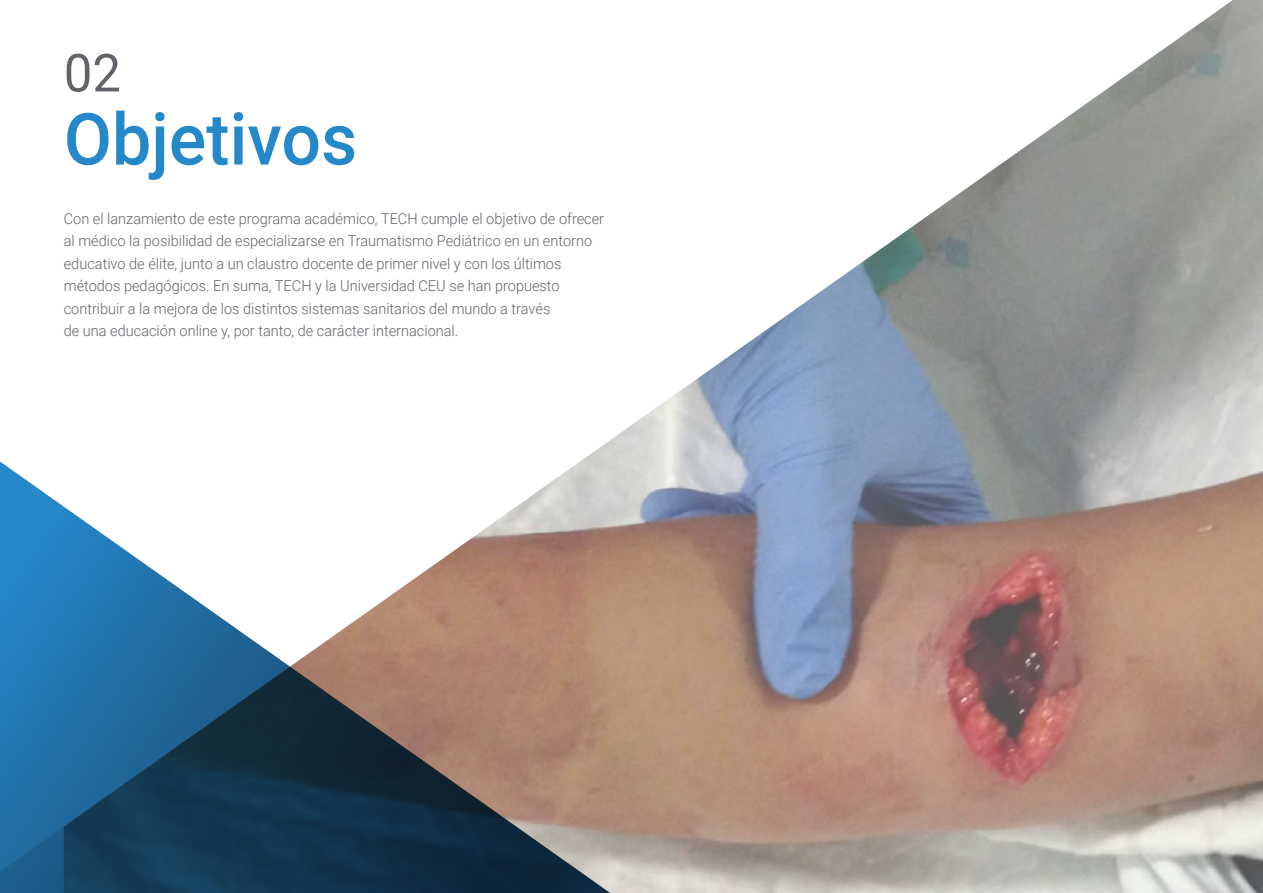
<style>
.page{position:relative;width:1263px;height:893px;background:#fff}
.page>*{position:absolute;margin:0;border:0;box-sizing:border-box;transform-origin:0 0}
.t1{font:500 72px "Roboto";color:#2488c9}
.t2{font:52.5px "Roboto";color:#61646a}
.t3{font:300 15px/22.5px "Roboto";color:#61646a}
</style>
<div class="page">
<img style="left:602px;top:0;width:661px;height:893px">
<svg style="left:0;top:446px;width:640px;height:447px"></svg>
<h2 class="t2" style="left:64px;top:36px;width:59px">02</h2>
<h1 class="t1" style="left:64px;top:89px;width:295px">Objetivos</h1>
<p class="t3" style="left:64px;top:207px;width:542px">Con el lanzamiento de este programa académico, TECH cumple el objetivo de ofrecer al médico la posibilidad de especializarse en Traumatismo Pediátrico en un entorno educativo de élite, junto a un claustro docente de primer nivel y con los últimos métodos pedagógicos. En suma, TECH y la Universidad CEU se han propuesto contribuir a la mejora de los distintos sistemas sanitarios del mundo a través<br>de una educación online y, por tanto, de carácter internacional.</p>
</div>
